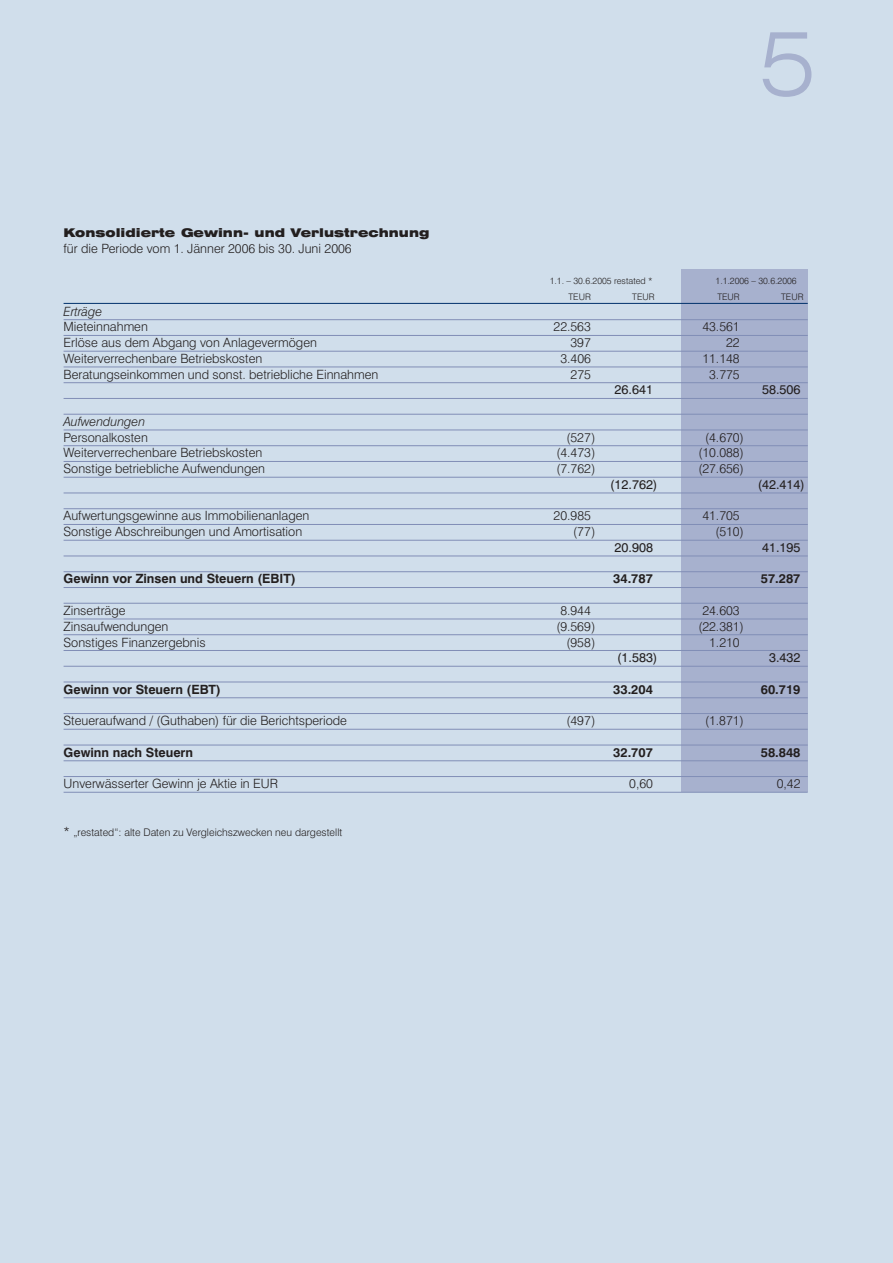
<style>
.page{position:relative;width:893px;height:1263px;background:#fff}
.page>*{position:absolute;margin:0;border:0;box-sizing:border-box;transform-origin:0 0}
.t1{font:300 expanded 89.25px "Swiss 721 BT";color:#a7b1ce}
.t2{font:300 12.75px "Swiss 721 BT";color:#231f1f}
.t3{font:700 12.75px "Swiss 721 BT";color:#231f1f}
.t4{font:12.75px "Swiss 721 BT";color:#231f1f}
.t5{font:italic 300 12.75px "Swiss 721 BT";color:#231f1f}
.t6{font:900 expanded 12px "Swiss 721 BT";color:#231f1f}
.t7{font:300 10.5px "Swiss 721 BT";color:#231f1f}
.t8{font:300 9px "Swiss 721 BT";color:#231f1f}
.s1{font-size:12.75px}
</style>
<div class="page">
<div style="left:0;top:1px;width:893px;height:1262px;background:#d0deeb"></div>
<div style="left:682px;top:270px;width:126px;height:522px;background:#a7b1ce"></div>
<hr style="left:64px;top:303px;width:744px;height:1px;background:#00316b">
<hr style="left:64px;top:319px;width:744px;height:1px;background:#818eb6">
<hr style="left:64px;top:335px;width:744px;height:1px;background:#818eb6">
<hr style="left:64px;top:351px;width:744px;height:1px;background:#818eb6">
<hr style="left:64px;top:367px;width:744px;height:1px;background:#818eb6">
<hr style="left:64px;top:382px;width:744px;height:1px;background:#818eb6">
<hr style="left:64px;top:398px;width:744px;height:1px;background:#818eb6">
<hr style="left:64px;top:414px;width:744px;height:1px;background:#818eb6">
<hr style="left:64px;top:430px;width:744px;height:1px;background:#818eb6">
<hr style="left:64px;top:445px;width:744px;height:1px;background:#818eb6">
<hr style="left:64px;top:461px;width:744px;height:1px;background:#818eb6">
<hr style="left:64px;top:477px;width:744px;height:1px;background:#818eb6">
<hr style="left:64px;top:493px;width:744px;height:1px;background:#818eb6">
<hr style="left:64px;top:508px;width:744px;height:1px;background:#818eb6">
<hr style="left:64px;top:524px;width:744px;height:1px;background:#818eb6">
<hr style="left:64px;top:540px;width:744px;height:1px;background:#818eb6">
<hr style="left:64px;top:556px;width:744px;height:1px;background:#818eb6">
<hr style="left:64px;top:571px;width:744px;height:1px;background:#818eb6">
<hr style="left:64px;top:587px;width:744px;height:1px;background:#818eb6">
<hr style="left:64px;top:603px;width:744px;height:1px;background:#818eb6">
<hr style="left:64px;top:619px;width:744px;height:1px;background:#818eb6">
<hr style="left:64px;top:634px;width:744px;height:1px;background:#818eb6">
<hr style="left:64px;top:650px;width:744px;height:1px;background:#818eb6">
<hr style="left:64px;top:666px;width:744px;height:1px;background:#818eb6">
<hr style="left:64px;top:682px;width:744px;height:1px;background:#818eb6">
<hr style="left:64px;top:697px;width:744px;height:1px;background:#818eb6">
<hr style="left:64px;top:713px;width:744px;height:1px;background:#818eb6">
<hr style="left:64px;top:729px;width:744px;height:1px;background:#818eb6">
<hr style="left:64px;top:745px;width:744px;height:1px;background:#818eb6">
<hr style="left:64px;top:760px;width:744px;height:1px;background:#818eb6">
<hr style="left:64px;top:776px;width:744px;height:1px;background:#818eb6">
<hr style="left:64px;top:792px;width:744px;height:1px;background:#818eb6">
<p class="t6" style="left:64px;top:228px;width:367px">Konsolidierte Gewinn- und Verlustrechnung</p>
<p class="t2" style="left:64px;top:244px;width:290px">für die Periode vom 1. Jänner 2006 bis 30. Juni 2006</p>
<h1 class="t1" style="left:758px;top:31px;width:59px">5</h1>
<p class="t8" style="left:550px;top:278px;width:104px">1.1. – 30.6.2005 restated *</p>
<p class="t8" style="left:716px;top:278px;width:83px">1.1.2006 – 30.6.2006</p>
<p class="t8" style="left:568px;top:293px;width:24px">TEUR</p>
<p class="t8" style="left:632px;top:293px;width:24px">TEUR</p>
<p class="t8" style="left:717px;top:293px;width:24px">TEUR</p>
<p class="t8" style="left:781px;top:293px;width:24px">TEUR</p>
<p class="t5" style="left:64px;top:307px;width:40px">Erträge</p>
<p class="t2" style="left:64px;top:322px;width:86px">Mieteinnahmen</p>
<p class="t2" style="left:554px;top:322px;width:39px">22.563</p>
<p class="t2" style="left:702px;top:322px;width:39px">43.561</p>
<p class="t2" style="left:64px;top:338px;width:255px">Erlöse aus dem Abgang von Anlagevermögen</p>
<p class="t2" style="left:570px;top:338px;width:22px">397</p>
<p class="t2" style="left:726px;top:338px;width:15px">22</p>
<p class="t2" style="left:64px;top:354px;width:200px">Weiterverrechenbare Betriebskosten</p>
<p class="t2" style="left:560px;top:354px;width:32px">3.406</p>
<p class="t2" style="left:702px;top:354px;width:39px">11.148</p>
<p class="t2" style="left:64px;top:370px;width:316px">Beratungseinkommen und sonst. betriebliche Einnahmen</p>
<p class="t2" style="left:570px;top:370px;width:22px">275</p>
<p class="t2" style="left:709px;top:370px;width:32px">3.775</p>
<p class="t4" style="left:614px;top:385px;width:40px">26.641</p>
<p class="t4" style="left:762px;top:385px;width:40px">58.506</p>
<p class="t5" style="left:64px;top:417px;width:83px">Aufwendungen</p>
<p class="t2" style="left:64px;top:433px;width:86px">Personalkosten</p>
<p class="t2" style="left:566px;top:433px;width:31px">(527)</p>
<p class="t2" style="left:705px;top:433px;width:40px">(4.670)</p>
<p class="t2" style="left:64px;top:448px;width:200px">Weiterverrechenbare Betriebskosten</p>
<p class="t2" style="left:556px;top:448px;width:41px">(4.473)</p>
<p class="t2" style="left:698px;top:448px;width:47px">(10.088)</p>
<p class="t2" style="left:64px;top:464px;width:203px">Sonstige betriebliche Aufwendungen</p>
<p class="t2" style="left:556px;top:464px;width:41px">(7.762)</p>
<p class="t2" style="left:698px;top:464px;width:47px">(27.656)</p>
<p class="t4" style="left:610px;top:480px;width:49px">(12.762)</p>
<p class="t4" style="left:758px;top:480px;width:49px">(42.414)</p>
<p class="t2" style="left:64px;top:511px;width:247px">Aufwertungsgewinne aus Immobilienanlagen</p>
<p class="t2" style="left:554px;top:511px;width:39px">20.985</p>
<p class="t2" style="left:702px;top:511px;width:39px">41.705</p>
<p class="t2" style="left:64px;top:527px;width:240px">Sonstige Abschreibungen und Amortisation</p>
<p class="t2" style="left:573px;top:527px;width:24px">(77)</p>
<p class="t2" style="left:715px;top:527px;width:30px">(510)</p>
<p class="t4" style="left:614px;top:543px;width:40px">20.908</p>
<p class="t4" style="left:762px;top:543px;width:40px">41.195</p>
<p class="t3" style="left:64px;top:574px;width:234px">Gewinn vor Zinsen und Steuern (EBIT)</p>
<p class="t3" style="left:613px;top:574px;width:41px">34.787</p>
<p class="t3" style="left:761px;top:574px;width:41px">57.287</p>
<p class="t2" style="left:64px;top:606px;width:64px">Zinserträge</p>
<p class="t2" style="left:560px;top:606px;width:32px">8.944</p>
<p class="t2" style="left:702px;top:606px;width:39px">24.603</p>
<p class="t2" style="left:64px;top:622px;width:106px">Zinsaufwendungen</p>
<p class="t2" style="left:556px;top:622px;width:41px">(9.569)</p>
<p class="t2" style="left:698px;top:622px;width:47px">(22.381)</p>
<p class="t2" style="left:64px;top:637px;width:144px">Sonstiges Finanzergebnis</p>
<p class="t2" style="left:566px;top:637px;width:31px">(958)</p>
<p class="t2" style="left:709px;top:637px;width:32px">1.210</p>
<p class="t4" style="left:617px;top:653px;width:42px">(1.583)</p>
<p class="t4" style="left:769px;top:653px;width:33px">3.432</p>
<p class="t3" style="left:64px;top:685px;width:159px">Gewinn vor Steuern (EBT)</p>
<p class="t3" style="left:613px;top:685px;width:41px">33.204</p>
<p class="t3" style="left:761px;top:685px;width:41px">60.719</p>
<p class="t2" style="left:64px;top:716px;width:285px">Steueraufwand / (Guthaben) für die Berichtsperiode</p>
<p class="t2" style="left:566px;top:716px;width:31px">(497)</p>
<p class="t2" style="left:705px;top:716px;width:40px">(1.871)</p>
<p class="t3" style="left:64px;top:748px;width:131px">Gewinn nach Steuern</p>
<p class="t3" style="left:613px;top:748px;width:41px">32.707</p>
<p class="t3" style="left:761px;top:748px;width:41px">58.848</p>
<p class="t2" style="left:64px;top:779px;width:216px">Unverwässerter Gewinn je Aktie in EUR</p>
<p class="t2" style="left:629px;top:779px;width:25px">0,60</p>
<p class="t2" style="left:777px;top:779px;width:25px">0,42</p>
<p class="t7" style="left:64px;top:828px;width:280px"><span class="s1">*</span> „restated“: alte Daten zu Vergleichszwecken neu dargestellt</p>
</div>
